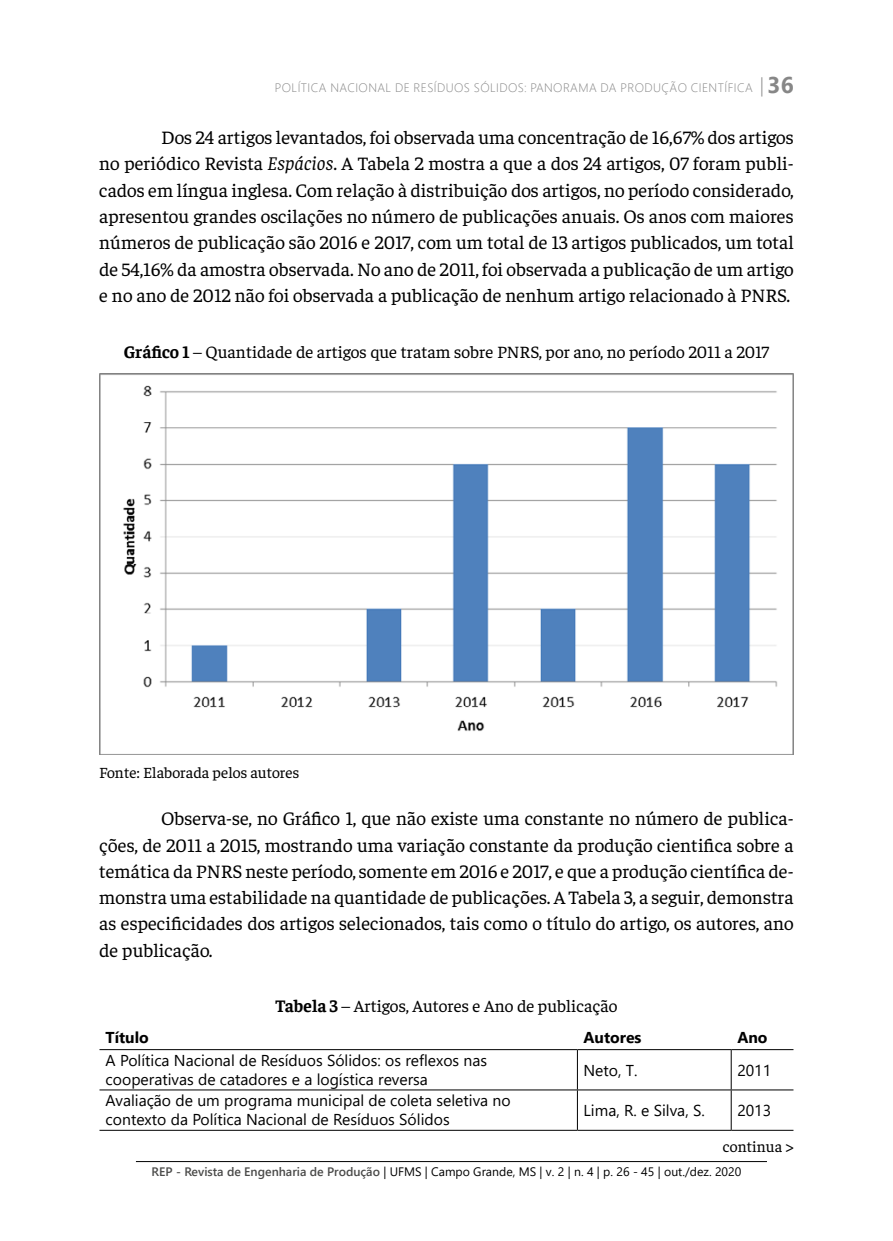
<style>
.page{position:relative;width:893px;height:1241px;background:#fff}
.page>*{position:absolute;margin:0;border:0;box-sizing:border-box;transform-origin:0 0}
.t1{font:700 22.75px "Segoe UI";color:#878787}
.texto{font:19.25px/26.2px "Faustina";color:#000;text-align:justify}
.Figura{font:17.5px "Faustina";color:#000}
.TABELA{font:15.75px/18.9px "Segoe UI";color:#000}
.Fonte{font:15.75px "Faustina";color:#000}
.TABELA-2{font:700 15.75px "Segoe UI";color:#000}
.t2{font:12.25px "Segoe UI";color:#000}
.t3{font:300 12.25px "Segoe UI";letter-spacing:.035em;color:#878787}
.s1{font-weight:300;font-size:19.25px}
.s2{font-style:italic}
.s3{font-weight:700}
.s4{font-weight:600;color:#4a4a49}
</style>
<div class="page">
<hr style="left:136px;top:1160px;width:631px;height:1px;background:#000">
<img style="left:99px;top:373px;width:695px;height:381px">
<hr style="left:99px;top:1048px;width:478px;height:1px;background:#000">
<hr style="left:577px;top:1048px;width:154px;height:1px;background:#000">
<hr style="left:577px;top:1049px;width:1px;height:40px;background:#000">
<hr style="left:731px;top:1048px;width:62px;height:1px;background:#000">
<hr style="left:731px;top:1049px;width:1px;height:40px;background:#000">
<hr style="left:99px;top:1089px;width:478px;height:1px;background:#000">
<hr style="left:577px;top:1089px;width:154px;height:1px;background:#000">
<hr style="left:577px;top:1090px;width:1px;height:39px;background:#000">
<hr style="left:731px;top:1089px;width:62px;height:1px;background:#000">
<hr style="left:731px;top:1090px;width:1px;height:39px;background:#000">
<hr style="left:99px;top:1129px;width:478px;height:1px;background:#000">
<hr style="left:577px;top:1129px;width:154px;height:1px;background:#000">
<hr style="left:731px;top:1129px;width:62px;height:1px;background:#000">
<p class="t1" style="left:760px;top:64px;width:35px"><span class="s1">|</span>36</p>
<p class="t3" style="left:275px;top:76px;width:479px">POLÍTICA NACIONAL DE RESÍDUOS SÓLIDOS: PANORAMA DA PRODUÇÃO CIENTÍFICA</p>
<p class="texto" style="left:99px;top:123px;width:696px;text-indent:62px">Dos 24 artigos levantados, foi observada uma concentração de 16,67% dos artigos no periódico Revista <span class="s2">Espácios</span>. A Tabela 2 mostra a que a dos 24 artigos, 07 foram publi&shy;cados em língua inglesa. Com relação à distribuição dos artigos, no período considerado, apresentou grandes oscilações no número de publicações anuais. Os anos com maiores números de publicação são 2016 e 2017, com um total de 13 artigos publicados, um total de 54,16% da amostra observada. No ano de 2011, foi observada a publicação de um artigo e no ano de 2012 não foi observada a publicação de nenhum artigo relacionado à PNRS.</p>
<p class="Figura" style="left:124px;top:340px;width:647px"><span class="s3">Gráfico 1</span> – Quantidade de artigos que tratam sobre PNRS, por ano, no período 2011 a 2017</p>
<p class="Fonte" style="left:99px;top:762px;width:201px">Fonte: Elaborada pelos autores</p>
<p class="texto" style="left:99px;top:804px;width:696px;text-indent:62px">Observa-se, no Gráfico 1, que não existe uma constante no número de publica&shy;ções, de 2011 a 2015, mostrando uma variação constante da produção cientifica sobre a temática da PNRS neste período, somente em 2016 e 2017, e que a produção científica de&shy;monstra uma estabilidade na quantidade de publicações. A Tabela 3, a seguir, demonstra as especificidades dos artigos selecionados, tais como o título do artigo, os autores, ano de publicação.</p>
<p class="Figura" style="left:276px;top:994px;width:343px"><span class="s3">Tabela 3</span> – Artigos, Autores e Ano de publicação</p>
<p class="TABELA-2" style="left:106px;top:1022px;width:45px">Título</p>
<p class="TABELA-2" style="left:583px;top:1022px;width:59px">Autores</p>
<p class="TABELA-2" style="left:737px;top:1022px;width:32px">Ano</p>
<p class="TABELA" style="left:106px;top:1049px;width:383px">A Política Nacional de Resíduos Sólidos: os reflexos nas cooperativas de catadores e a logística reversa</p>
<p class="TABELA" style="left:583px;top:1058px;width:55px">Neto, T.</p>
<p class="TABELA" style="left:737px;top:1058px;width:35px">2011</p>
<p class="TABELA" style="left:106px;top:1089px;width:407px">Avaliação de um programa municipal de coleta seletiva no contexto da Política Nacional de Resíduos Sólidos</p>
<p class="TABELA" style="left:583px;top:1099px;width:123px">Lima, R. e Silva, S.</p>
<p class="TABELA" style="left:737px;top:1099px;width:35px">2013</p>
<p class="Fonte" style="left:723px;top:1135px;width:72px">continua &gt;</p>
<p class="t2" style="left:152px;top:1160px;width:591px"><span class="s4">REP - Revista de Engenharia de Produção</span> | UFMS | Campo Grande, MS | v. 2 | n. 4 | p. 26 - 45 | out./dez. 2020</p>
</div>
